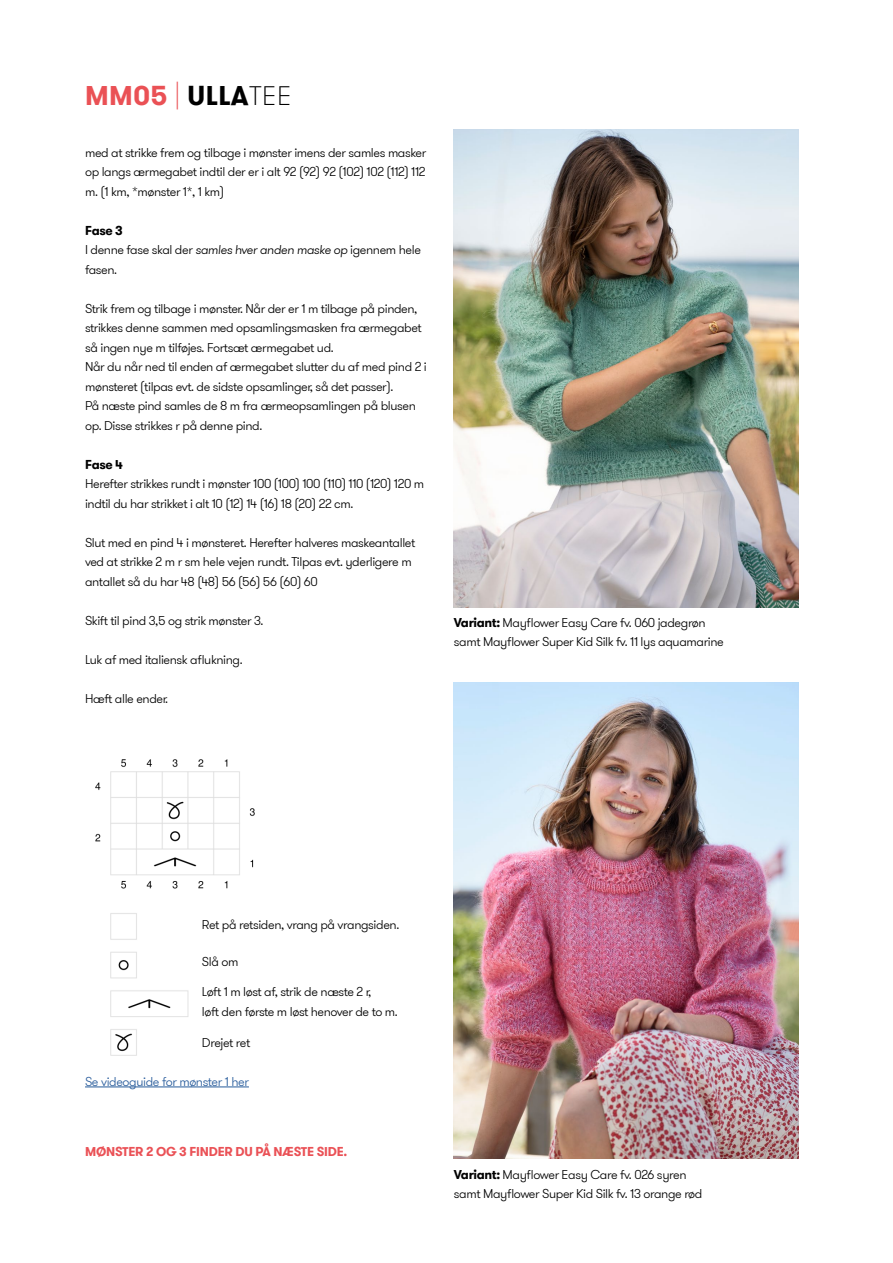
<style>
.page{position:relative;width:893px;height:1263px;background:#fff}
.page>*{position:absolute;margin:0;border:0;box-sizing:border-box;transform-origin:0 0}
.t1{font:700 27px "GT Walsheim Pro";letter-spacing:.015em;color:#ea5155}
.t2{font:300 12.75px/19.5px "GT Walsheim Pro";letter-spacing:-.03em;color:#000}
.t3{font:700 12.75px "GT Walsheim Pro";letter-spacing:-.015em;color:#ea5156}
.t4{font:300 12.75px "GT Walsheim Pro";letter-spacing:-.03em;color:#275b9b}
.t5{font:700 12.75px "GT Walsheim Pro";color:#000}
.s1{font-weight:100}
.s2{color:#000}
.s3{font-weight:100;color:#000}
.s4{font-weight:700}
.s5{font-style:italic}
</style>
<div class="page">
<img style="left:95px;top:759px;width:160px;height:297px">
<div style="left:198px;top:911px;width:283px;height:151px;background:#fff"></div>
<img style="left:454px;top:682px;width:344px;height:476px">
<img style="left:454px;top:130px;width:344px;height:478px">
<hr style="left:85px;top:1086px;width:164px;height:1px;background:#275b9b">
<h1 class="t1" style="left:85px;top:78px;width:208px">MM05 <span class="s1">|</span> <span class="s2">ULLA</span><span class="s3">TEE</span></h1>
<p class="t2" style="left:85px;top:143px;width:343px;text-align:justify">med at strikke frem og tilbage i mønster imens der samles masker op langs ærmegabet indtil der er i alt 92 (92) 92 (102) 102 (112) 112 m. (1 km, *mønster 1*, 1 km)</p>
<p class="t2" style="left:85px;top:221px;width:337px"><span class="s4">Fase 3<br></span>I denne fase skal der <span class="s5">samles hver anden maske op</span> igennem hele fasen.</p>
<p class="t2" style="left:85px;top:299px;width:343px">Strik frem og tilbage i mønster. Når der er 1 m tilbage på pinden, strikkes denne sammen med opsamlingsmasken fra ærmegabet så ingen nye m tilføjes. Fortsæt ærmegabet ud.<br>Når du når ned til enden af ærmegabet slutter du af med pind 2 i mønsteret (tilpas evt. de sidste opsamlinger, så det passer).<br>På næste pind samles de 8 m fra ærmeopsamlingen på blusen op. Disse strikkes r på denne pind.</p>
<p class="t5" style="left:85px;top:456px;width:39px">Fase 4</p>
<p class="t2" style="left:85px;top:474px;width:341px">Herefter strikkes rundt i mønster 100 (100) 100 (110) 110 (120) 120 m indtil du har strikket i alt 10 (12) 14 (16) 18 (20) 22 cm.</p>
<p class="t2" style="left:85px;top:533px;width:332px">Slut med en pind 4 i mønsteret. Herefter halveres maskeantallet ved at strikke 2 m r sm hele vejen rundt. Tilpas evt. yderligere m antallet så du har 48 (48) 56 (56) 56 (60) 60</p>
<p class="t2" style="left:85px;top:611px;width:180px">Skift til pind 3,5 og strik mønster 3.</p>
<p class="t2" style="left:85px;top:650px;width:159px">Luk af med italiensk aflukning.</p>
<p class="t2" style="left:85px;top:689px;width:85px">Hæft alle ender.</p>
<p class="t2" style="left:454px;top:613px;width:271px"><span class="s4">Variant:</span> Mayflower Easy Care fv. 060 jadegrøn samt Mayflower Super Kid Silk fv. 11 lys aquamarine</p>
<p class="t2" style="left:202px;top:915px;width:199px">Ret på retsiden, vrang på vrangsiden.</p>
<p class="t2" style="left:202px;top:952px;width:38px">Slå om</p>
<p class="t2" style="left:202px;top:982px;width:197px">Løft 1 m løst af, strik de næste 2 r,<br>løft den første m løst henover de to m.</p>
<p class="t2" style="left:202px;top:1033px;width:50px">Drejet ret</p>
<p class="t4" style="left:85px;top:1073px;width:165px">Se videoguide for mønster 1 her</p>
<p class="t3" style="left:85px;top:1143px;width:264px">MØNSTER 2 OG 3 FINDER DU PÅ NÆSTE SIDE.</p>
<p class="t2" style="left:454px;top:1165px;width:250px"><span class="s4">Variant:</span> Mayflower Easy Care fv. 026 syren samt Mayflower Super Kid Silk fv. 13 orange rød</p>
</div>
